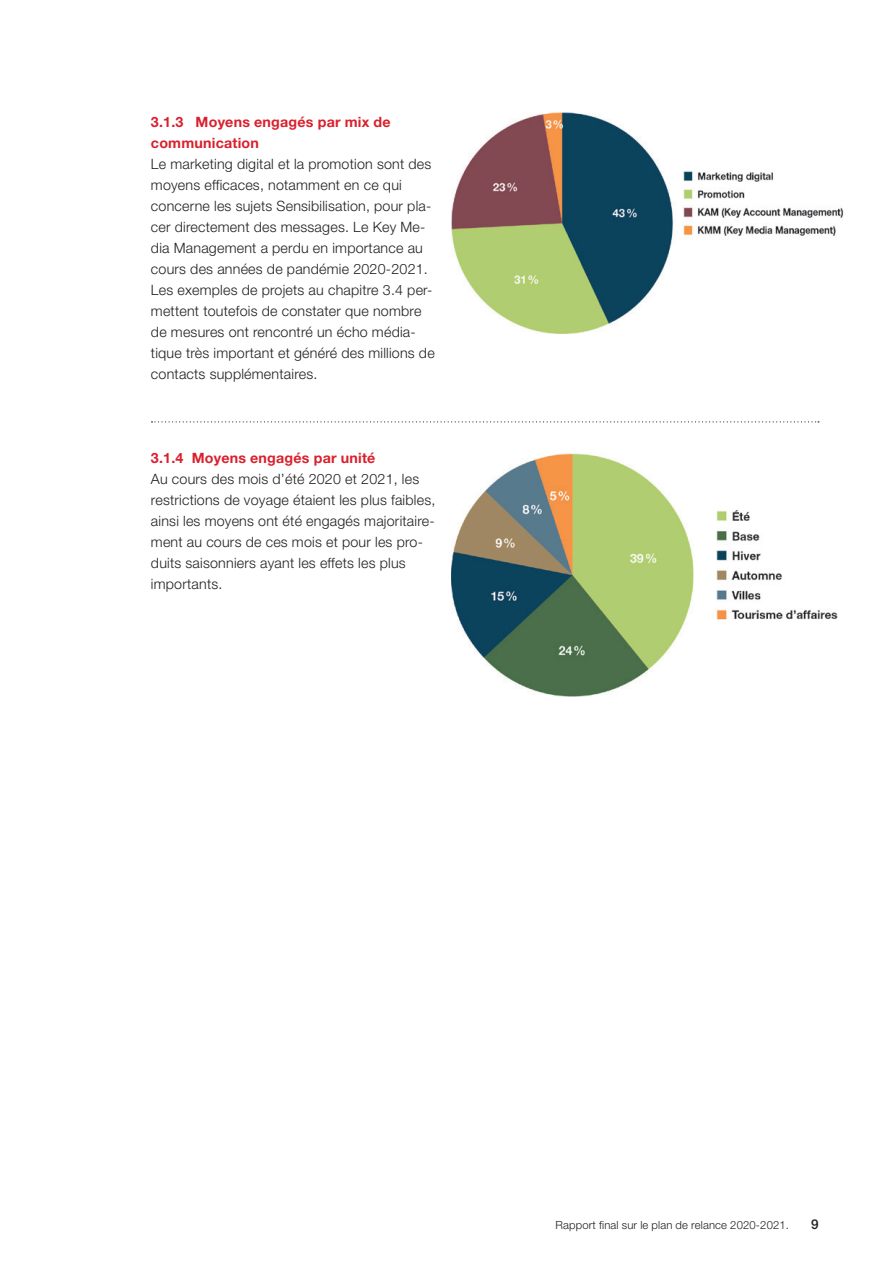
<style>
.page{position:relative;width:893px;height:1263px;background:#fff}
.page>*{position:absolute;margin:0;border:0;box-sizing:border-box;transform-origin:0 0}
.t1{font:300 14.25px/21px "Helvetica Neue LT Pro";letter-spacing:.015em;color:#231f20}
.t2{font:700 14.25px/21px "Helvetica Neue LT Pro";letter-spacing:.015em;color:#da202d}
.t3{font:500 13.5px "Helvetica Neue LT Pro";color:#231f20}
.t4{font:300 11.25px "Helvetica Neue LT Pro";letter-spacing:.015em;color:#231f20}
</style>
<div class="page">
<svg style="left:152px;top:421px;width:667px;height:1px"></svg>
<img style="left:452px;top:453px;width:386px;height:243px">
<img style="left:452px;top:112px;width:392px;height:222px">
<p class="t2" style="left:151px;top:111px;width:241px">3.1.3 Moyens engagés par mix de communication</p>
<p class="t1" style="left:151px;top:153px;width:285px">Le marketing digital et la promotion sont des moyens efficaces, notamment en ce qui concerne les sujets Sensibilisation, pour pla&shy;cer directement des messages. Le Key Me&shy;dia Management a perdu en importance au cours des années de pandémie 2020-2021.<br>Les exemples de projets au chapitre 3.4 per&shy;mettent toutefois de constater que nombre de mesures ont rencontré un écho média&shy;tique très important et généré des millions de contacts supplémentaires.</p>
<p class="t2" style="left:151px;top:447px;width:226px">3.1.4 Moyens engagés par unité</p>
<p class="t1" style="left:151px;top:468px;width:286px">Au cours des mois d’été 2020 et 2021, les restrictions de voyage étaient les plus faibles, ainsi les moyens ont été engagés majoritaire&shy;ment au cours de ces mois et pour les pro&shy;duits saisonniers ayant les effets les plus importants.</p>
<p class="t4" style="left:555px;top:1218px;width:235px">Rapport final sur le plan de relance 2020-2021.</p>
<p class="t3" style="left:811px;top:1216px;width:9px">9</p>
</div>
